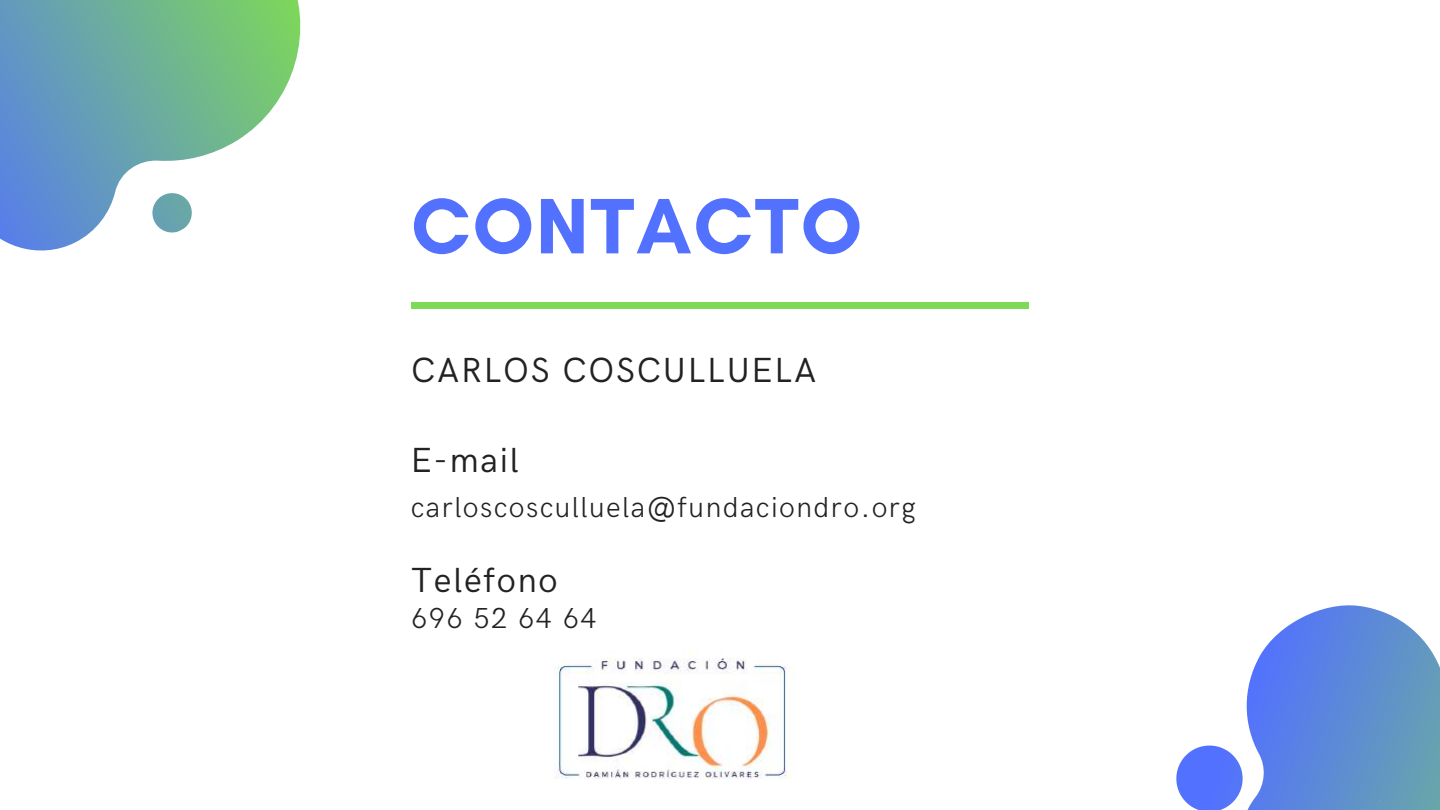
<style>
.page{position:relative;width:1440px;height:810px;background:#fff}
.page>*{position:absolute;margin:0;border:0;box-sizing:border-box;transform-origin:0 0}
.t1{font:700 80px "Glacial Indifference";letter-spacing:.025em;color:#5271ff}
.t2{font:35px "HK Grotesk";letter-spacing:.05em;color:#222}
.t3{font:300 29px "HK Grotesk";letter-spacing:.05em;color:#222}
</style>
<div class="page">
<div style="left:411px;top:302px;width:617px;height:7px;background:#7ed957"></div>
<svg style="left:0;top:0;width:301px;height:251px"></svg>
<svg style="left:145px;top:186px;width:54px;height:54px"></svg>
<svg style="left:1246px;top:605px;width:194px;height:205px"></svg>
<svg style="left:1176px;top:737px;width:75px;height:73px"></svg>
<img style="left:554px;top:658px;width:240px;height:121px">
<h1 class="t1" style="left:411px;top:177px;width:453px">CONTACTO</h1>
<p class="t2" style="left:411px;top:351px;width:407px">CARLOS COSCULLUELA</p>
<p class="t2" style="left:411px;top:441px;width:109px">E-mail</p>
<p class="t3" style="left:411px;top:490px;width:507px">carloscosculluela@fundaciondro.org</p>
<p class="t2" style="left:411px;top:560px;width:148px">Teléfono</p>
<p class="t3" style="left:411px;top:602px;width:187px">696 52 64 64</p>
</div>
